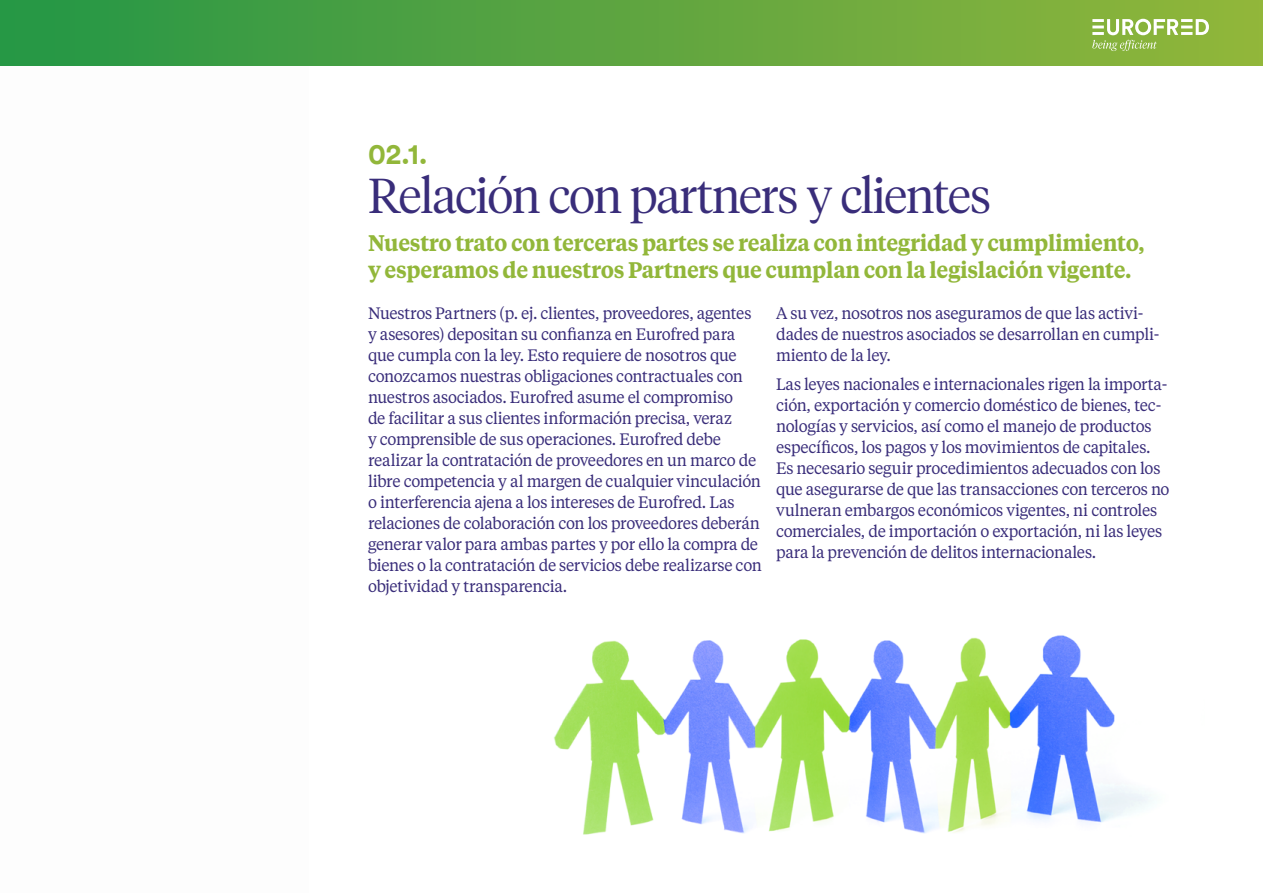
<style>
.page{position:relative;width:1263px;height:893px;background:#fff}
.page>*{position:absolute;margin:0;border:0;box-sizing:border-box;transform-origin:0 0}
.t1{font:300 48.75px "Tiempos Headline";letter-spacing:-.02em;color:#392d7a}
.t2{font:700 28.5px "Circular";color:#92b73a}
.t3{font:600 22.5px/27px "Tiempos Text";letter-spacing:-.015em;color:#92b73a;scale:.95 1}
.t4{font:16.5px/21px "Tiempos Text";letter-spacing:-.02em;color:#392d7a;scale:.95 1}
</style>
<div class="page">
<img style="left:554px;top:635px;width:599px;height:200px">
<div style="left:0;top:0;width:1263px;height:66px;background:linear-gradient(to right,#269646,#94b63a)"></div>
<svg style="left:1092px;top:19px;width:117px;height:32px"></svg>
<h2 class="t2" style="left:368px;top:134px;width:61px">02.1.</h2>
<h1 class="t1" style="left:368px;top:162px;width:624px">Relación con partners y clientes</h1>
<h3 class="t3" style="left:368px;top:228px;width:819px">Nuestro trato con terceras partes se realiza con integridad y cumplimiento, y esperamos de nuestros Partners que cumplan con la legislación vigente.</h3>
<p class="t4" style="left:368px;top:302px;width:416px">Nuestros Partners (p. ej. clientes, proveedores, agentes y asesores) depositan su confianza en Eurofred para que cumpla con la ley. Esto requiere de nosotros que conozcamos nuestras obligaciones contractuales con nuestros asociados. Eurofred asume el compromiso<br>de facilitar a sus clientes información precisa, veraz<br>y comprensible de sus operaciones. Eurofred debe realizar la contratación de proveedores en un marco de libre competencia y al margen de cualquier vinculación o interferencia ajena a los intereses de Eurofred. Las relaciones de colaboración con los proveedores deberán generar valor para ambas partes y por ello la compra de bienes o la contratación de servicios debe realizarse con objetividad y transparencia.</p>
<p class="t4" style="left:776px;top:302px;width:405px">A su vez, nosotros nos aseguramos de que las activi&shy;dades de nuestros asociados se desarrollan en cumpli&shy;miento de la ley.</p>
<p class="t4" style="left:776px;top:373px;width:416px">Las leyes nacionales e internacionales rigen la importa&shy;ción, exportación y comercio doméstico de bienes, tec&shy;nologías y servicios, así como el manejo de productos específicos, los pagos y los movimientos de capitales.<br>Es necesario seguir procedimientos adecuados con los que asegurarse de que las transacciones con terceros no vulneran embargos económicos vigentes, ni controles comerciales, de importación o exportación, ni las leyes para la prevención de delitos internacionales.</p>
</div>
